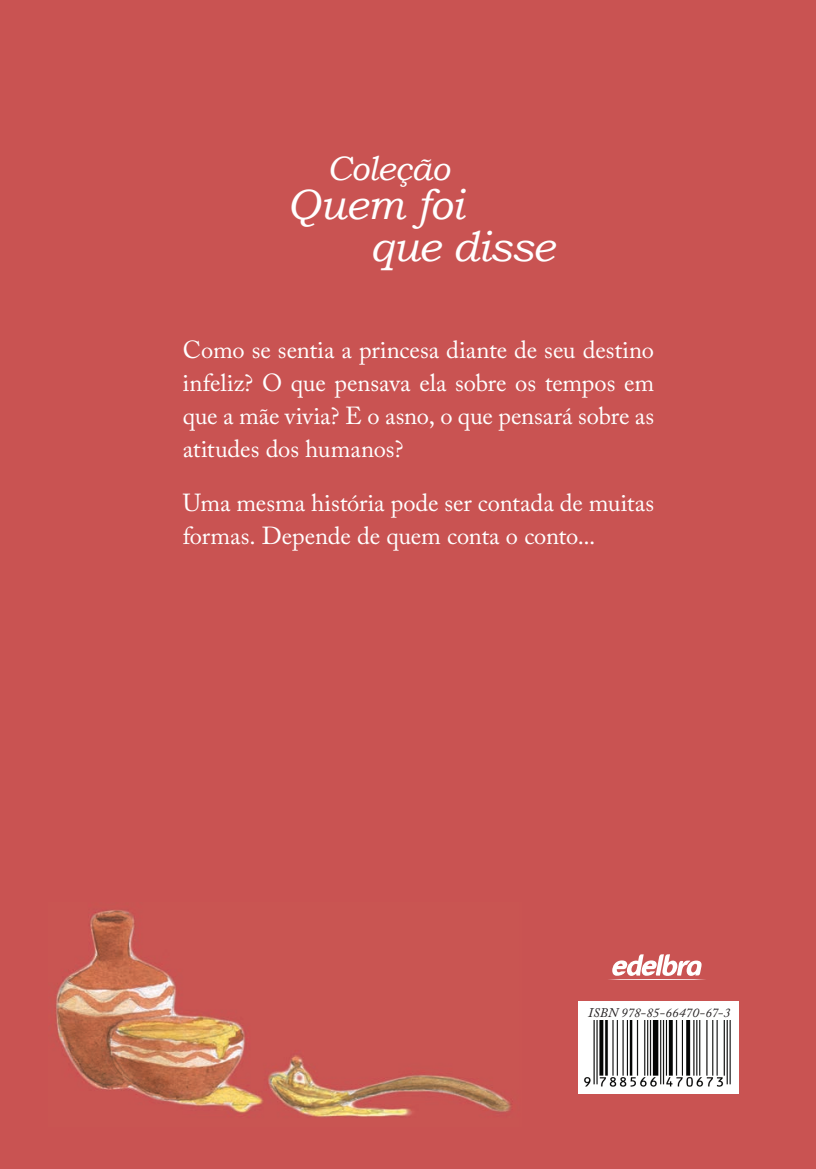
<style>
.page{position:relative;width:816px;height:1169px;background:#c95352}
.page>*{position:absolute;margin:0;border:0;box-sizing:border-box;transform-origin:0 0}
.t1{font:italic 42.18px "Bookman Old Style";color:#fff}
.t2{font:italic 33.77px "Bookman Old Style";color:#fff}
.t3{font:24.5px/33.2px "Adobe Caslon Pro";letter-spacing:-.005em;color:#fff;text-align:justify}
.t4{font:italic 13.12px "Adobe Caslon Pro";letter-spacing:.01em;color:#231f20}
</style>
<div class="page">
<hr style="left:607px;top:979px;width:99px;height:1px;background:#fff;border-radius:50%">
<svg style="left:612px;top:954px;width:89px;height:22px"></svg>
<div style="left:578px;top:1001px;width:160px;height:93px;background:#fff"></div>
<img style="left:584px;top:1020px;width:147px;height:67px">
<img style="left:55px;top:910px;width:457px;height:208px">
<h2 class="t2" style="left:327px;top:150px;width:125px">)'*#+,'</h2>
<h1 class="t1" style="left:287px;top:180px;width:178px">!"#$%&amp;'(</h1>
<h1 class="t1" style="left:370px;top:222px;width:186px">-"#%.(//#</h1>
<p class="t3" style="left:183px;top:333px;width:473px">Como se sentia a princesa diante de seu destino infeliz? O que pensava ela sobre os tempos em que a mãe vivia? E o asno, o que pensará sobre as atitudes dos humanos?</p>
<p class="t3" style="left:183px;top:485px;width:473px">Uma mesma história pode ser contada de muitas formas. Depende de quem conta o conto...</p>
<p class="t4" style="left:588px;top:1005px;width:144px">ISBN 978-85-66470-67-3</p>
</div>
